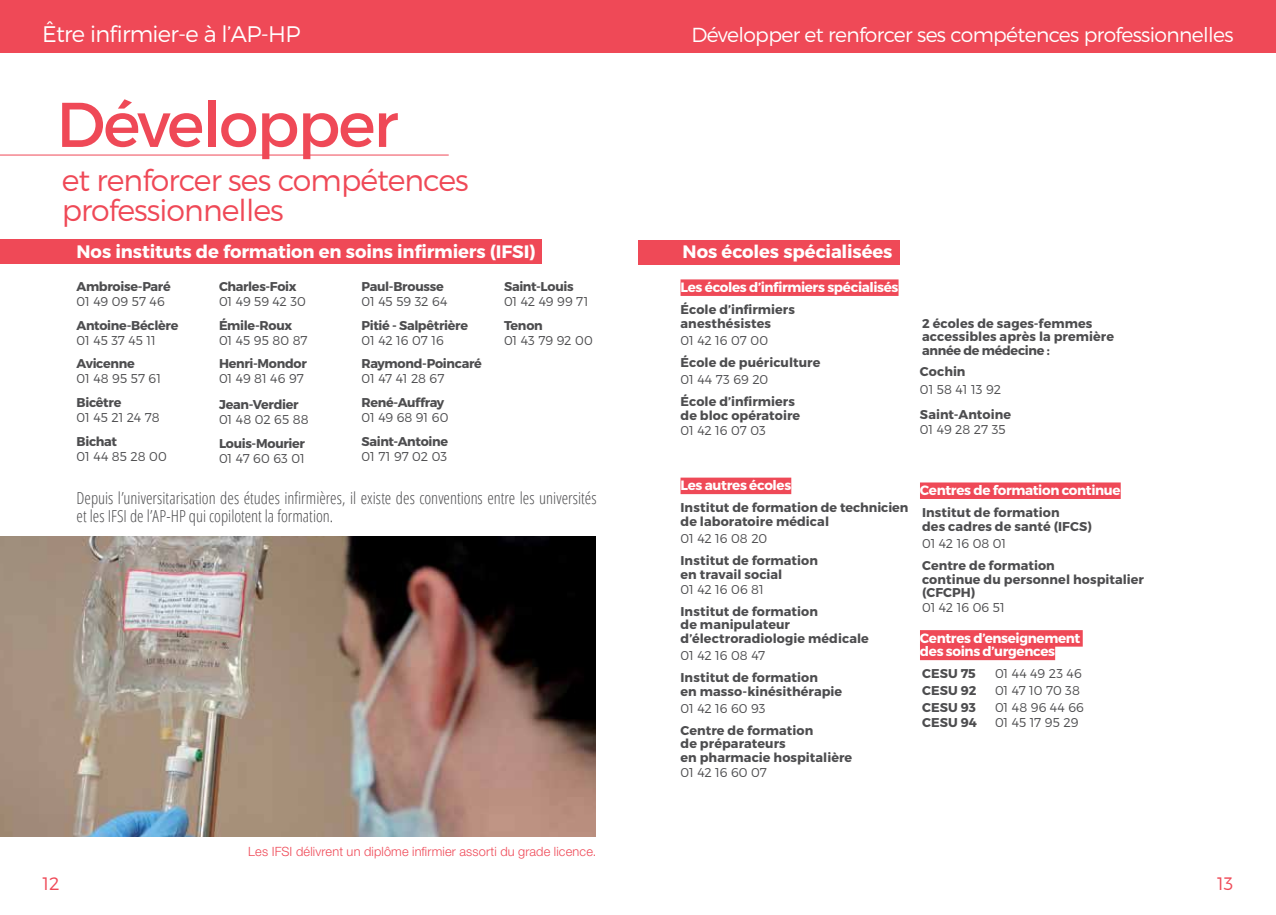
<style>
.page{position:relative;width:1276px;height:915px;background:#fff}
.page>*{position:absolute;margin:0;border:0;box-sizing:border-box;transform-origin:0 0}
.t1{font:63px "Montserrat";letter-spacing:-.03em;color:#ef4957}
.t2{font:300 30px/30px "Montserrat";letter-spacing:-.03em;color:#ef4957}
.t3{font:300 22.5px "Montserrat";letter-spacing:-.03em;color:#fff}
.t4{font:300 20.25px "Montserrat";letter-spacing:-.03em;color:#fff}
.t5{font:700 18px "Montserrat";letter-spacing:-.005em;color:#fff}
.t6{font:300 18px "Montserrat";color:#ef4957}
.t7{font:300 condensed 16.5px/18px "Open Sans";color:#4d4d4f}
.t8{font:700 13.5px/13.5px "Montserrat";letter-spacing:-.025em;color:#fff}
.t9{font:700 12.75px/13.5px "Montserrat";letter-spacing:.005em;color:#4d4d4f}
.t10{font:300 12.75px "Montserrat";letter-spacing:-.005em;color:#4d4d4f}
.t11{font:700 12.75px "Montserrat";letter-spacing:-.025em;color:#4d4d4f}
.t12{font:300 12.75px "Helvetica Neue LT Std";letter-spacing:.01em;color:#ef4957}
.t13{font:700 12.75px "Montserrat";letter-spacing:-.02em;color:#4d4d4f}
</style>
<div class="page">
<div style="left:0;top:0;width:1276px;height:52px;background:#ef4957"></div>
<div style="left:680px;top:279px;width:218px;height:17px;background:#ef4957"></div>
<div style="left:680px;top:477px;width:111px;height:17px;background:#ef4957"></div>
<div style="left:920px;top:482px;width:200px;height:17px;background:#ef4957"></div>
<div style="left:920px;top:630px;width:162px;height:16px;background:#ef4957"></div>
<div style="left:920px;top:643px;width:135px;height:17px;background:#ef4957"></div>
<div style="left:638px;top:240px;width:261px;height:25px;background:#ef4957"></div>
<img style="left:0;top:536px;width:595px;height:300px">
<div style="left:0;top:239px;width:541px;height:25px;background:#ef4957"></div>
<hr style="left:0;top:155px;width:449px;height:1px;background:#ef4957">
<h3 class="t3" style="left:42px;top:20px;width:260px">Être infirmier-e à l’AP-HP</h3>
<h3 class="t4" style="left:691px;top:22px;width:543px">Développer et renforcer ses compétences professionnelles</h3>
<h1 class="t1" style="left:56px;top:86px;width:343px">Développer</h1>
<h2 class="t2" style="left:62px;top:165px;width:408px">et renforcer ses compétences professionnelles</h2>
<h3 class="t5" style="left:76px;top:240px;width:460px">Nos instituts de formation en soins infirmiers (IFSI)</h3>
<p class="t11" style="left:77px;top:278px;width:96px">Ambroise-Paré</p>
<p class="t10" style="left:77px;top:294px;width:90px">01 49 09 57 46</p>
<p class="t11" style="left:77px;top:317px;width:103px">Antoine-Béclère</p>
<p class="t10" style="left:77px;top:332px;width:81px">01 45 37 45 11</p>
<p class="t11" style="left:77px;top:356px;width:60px">Avicenne</p>
<p class="t10" style="left:77px;top:371px;width:86px">01 48 95 57 61</p>
<p class="t11" style="left:77px;top:394px;width:46px">Bicêtre</p>
<p class="t10" style="left:77px;top:409px;width:84px">01 45 21 24 78</p>
<p class="t9" style="left:77px;top:434px;width:42px">Bichat</p>
<p class="t10" style="left:77px;top:448px;width:92px">01 44 85 28 00</p>
<p class="t11" style="left:219px;top:278px;width:79px">Charles-Foix</p>
<p class="t10" style="left:219px;top:293px;width:88px">01 49 59 42 30</p>
<p class="t11" style="left:219px;top:317px;width:75px">Émile-Roux</p>
<p class="t10" style="left:219px;top:332px;width:90px">01 45 95 80 87</p>
<p class="t11" style="left:219px;top:356px;width:89px">Henri-Mondor</p>
<p class="t10" style="left:219px;top:371px;width:86px">01 49 81 46 97</p>
<p class="t11" style="left:219px;top:396px;width:81px">Jean-Verdier</p>
<p class="t10" style="left:219px;top:411px;width:91px">01 48 02 65 88</p>
<p class="t11" style="left:219px;top:435px;width:87px">Louis-Mourier</p>
<p class="t10" style="left:219px;top:450px;width:87px">01 47 60 63 01</p>
<p class="t13" style="left:361px;top:278px;width:84px">Paul-Brousse</p>
<p class="t10" style="left:361px;top:293px;width:87px">01 45 59 32 64</p>
<p class="t11" style="left:361px;top:317px;width:108px">Pitié - Salpêtrière</p>
<p class="t10" style="left:361px;top:332px;width:84px">01 42 16 07 16</p>
<p class="t11" style="left:361px;top:356px;width:122px">Raymond-Poincaré</p>
<p class="t10" style="left:361px;top:371px;width:84px">01 47 41 28 67</p>
<p class="t11" style="left:361px;top:394px;width:84px">René-Auffray</p>
<p class="t10" style="left:361px;top:409px;width:88px">01 49 68 91 60</p>
<p class="t11" style="left:361px;top:433px;width:88px">Saint-Antoine</p>
<p class="t10" style="left:361px;top:448px;width:87px">01 71 97 02 03</p>
<p class="t11" style="left:504px;top:278px;width:71px">Saint-Louis</p>
<p class="t10" style="left:504px;top:293px;width:86px">01 42 49 99 71</p>
<p class="t9" style="left:504px;top:318px;width:40px">Tenon</p>
<p class="t10" style="left:504px;top:332px;width:90px">01 43 79 92 00</p>
<p class="t7" style="left:77px;top:488px;width:521px">Depuis l’universitarisation des études infirmières, il existe des conventions entre les universités et les IFSI de l’AP-HP qui copilotent la formation.</p>
<h3 class="t6" style="left:43px;top:872px;width:19px">12</h3>
<p class="t12" style="left:248px;top:843px;width:350px">Les IFSI délivrent un diplôme infirmier assorti du grade licence.</p>
<h3 class="t5" style="left:682px;top:240px;width:211px">Nos écoles spécialisées</h3>
<p class="t8" style="left:680px;top:281px;width:219px">Les écoles d’infirmiers spécialisés</p>
<p class="t9" style="left:680px;top:303px;width:116px">École d’infirmiers anesthésistes</p>
<p class="t10" style="left:680px;top:332px;width:89px">01 42 16 07 00</p>
<p class="t9" style="left:680px;top:356px;width:141px">École de puériculture</p>
<p class="t10" style="left:680px;top:372px;width:89px">01 44 73 69 20</p>
<p class="t9" style="left:680px;top:395px;width:121px">École d’infirmiers de bloc opératoire</p>
<p class="t10" style="left:680px;top:422px;width:87px">01 42 16 07 03</p>
<p class="t9" style="left:922px;top:316px;width:194px">2 écoles de sages-femmes accessibles après la première année de médecine :</p>
<p class="t9" style="left:920px;top:365px;width:47px">Cochin</p>
<p class="t10" style="left:920px;top:381px;width:83px">01 58 41 13 92</p>
<p class="t9" style="left:920px;top:408px;width:93px">Saint-Antoine</p>
<p class="t10" style="left:920px;top:422px;width:87px">01 49 28 27 35</p>
<p class="t8" style="left:680px;top:479px;width:112px">Les autres écoles</p>
<p class="t9" style="left:680px;top:501px;width:229px">Institut de formation de technicien de laboratoire médical</p>
<p class="t10" style="left:680px;top:530px;width:88px">01 42 16 08 20</p>
<p class="t9" style="left:680px;top:554px;width:139px">Institut de formation en travail social</p>
<p class="t10" style="left:680px;top:581px;width:85px">01 42 16 06 81</p>
<p class="t9" style="left:680px;top:604px;width:190px">Institut de formation<br>de manipulateur d’électroradiologie médicale</p>
<p class="t10" style="left:680px;top:647px;width:86px">01 42 16 08 47</p>
<p class="t9" style="left:680px;top:670px;width:163px">Institut de formation<br>en masso-kinésithérapie</p>
<p class="t10" style="left:680px;top:700px;width:87px">01 42 16 60 93</p>
<p class="t9" style="left:680px;top:723px;width:173px">Centre de formation<br>de préparateurs<br>en pharmacie hospitalière</p>
<p class="t10" style="left:680px;top:764px;width:88px">01 42 16 60 07</p>
<p class="t8" style="left:920px;top:483px;width:202px">Centres de formation continue</p>
<p class="t9" style="left:922px;top:506px;width:171px">Institut de formation<br>des cadres de santé (IFCS)</p>
<p class="t10" style="left:922px;top:535px;width:86px">01 42 16 08 01</p>
<p class="t9" style="left:922px;top:558px;width:223px">Centre de formation<br>continue du personnel hospitalier (CFCPH)</p>
<p class="t10" style="left:922px;top:599px;width:84px">01 42 16 06 51</p>
<p class="t8" style="left:920px;top:631px;width:162px">Centres d’enseignement des soins d’urgences</p>
<p class="t9" style="left:922px;top:666px;width:55px">CESU 75</p>
<p class="t10" style="left:995px;top:665px;width:88px">01 44 49 23 46</p>
<p class="t9" style="left:922px;top:683px;width:56px">CESU 92</p>
<p class="t10" style="left:995px;top:682px;width:86px">01 47 10 70 38</p>
<p class="t9" style="left:922px;top:701px;width:55px">CESU 93</p>
<p class="t10" style="left:995px;top:700px;width:90px">01 48 96 44 66</p>
<p class="t9" style="left:922px;top:716px;width:56px">CESU 94</p>
<p class="t10" style="left:995px;top:715px;width:85px">01 45 17 95 29</p>
<h3 class="t6" style="left:1217px;top:872px;width:18px">13</h3>
</div>
